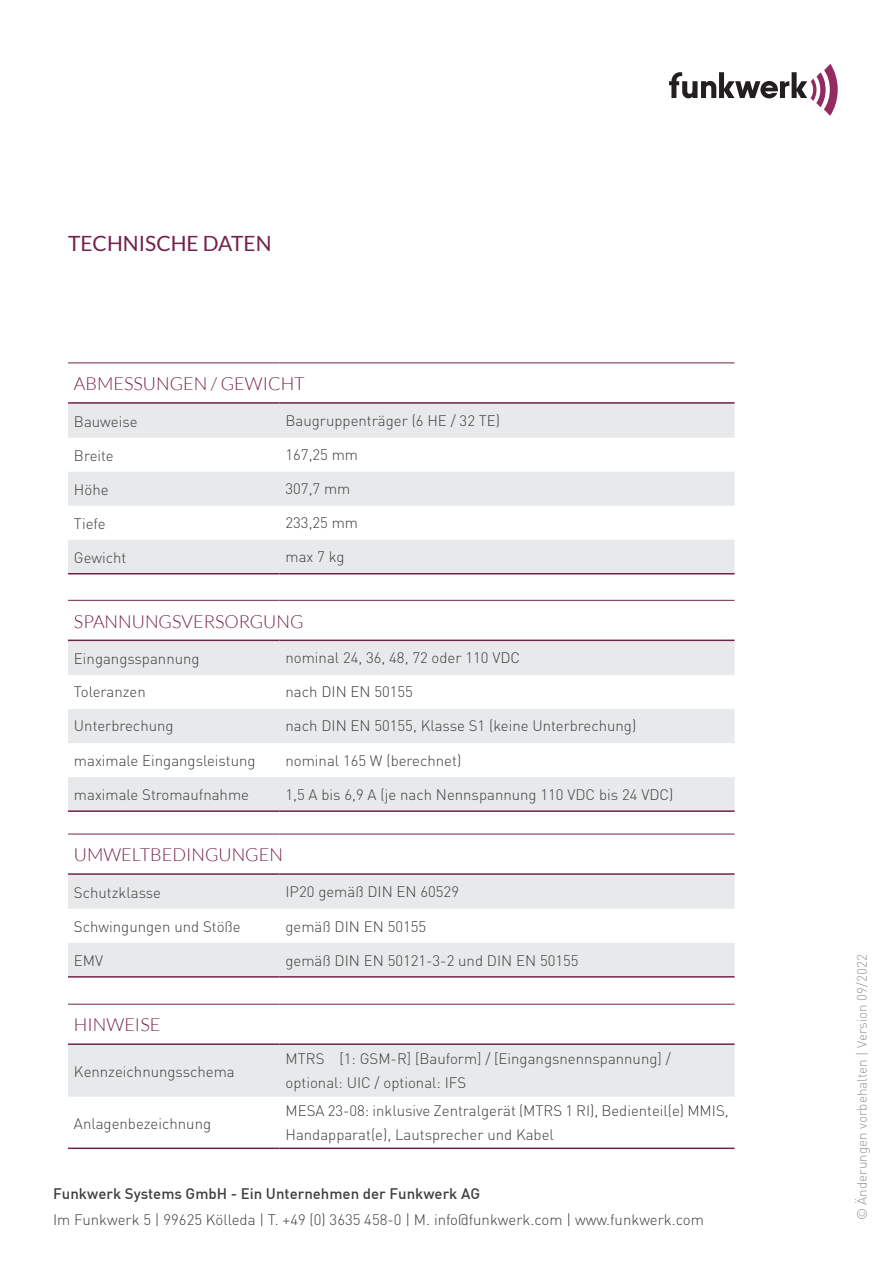
<style>
.page{position:relative;width:893px;height:1263px;background:#fff}
.page>*{position:absolute;margin:0;border:0;box-sizing:border-box;transform-origin:0 0}
.t1{font:21px "Lato";color:#75214a}
.t2{font:300 18px "Lato";color:#75214a}
.t3{font:300 15px/24px "DIN";color:#3e3e3f}
.t4{font:500 15px "DIN";color:#3e3e3f}
.t5{font:300 13.5px "DIN";color:#939598}
</style>
<div class="page">
<svg style="left:669px;top:64px;width:169px;height:52px"></svg>
<svg style="left:68px;top:641px;width:667px;height:169px;fill:#e8e9ea"></svg>
<hr style="left:68px;top:640px;width:212px;height:1px;background:#72224a">
<hr style="left:280px;top:640px;width:455px;height:1px;background:#72224a">
<hr style="left:68px;top:600px;width:212px;height:1px;background:#72224a">
<hr style="left:280px;top:600px;width:455px;height:1px;background:#72224a">
<hr style="left:68px;top:810px;width:212px;height:2px;background:#72224a">
<hr style="left:280px;top:810px;width:455px;height:2px;background:#72224a">
<svg style="left:68px;top:875px;width:667px;height:101px;fill:#e8e9ea"></svg>
<hr style="left:68px;top:873px;width:212px;height:2px;background:#72224a">
<hr style="left:280px;top:873px;width:455px;height:2px;background:#72224a">
<hr style="left:68px;top:834px;width:212px;height:1px;background:#72224a">
<hr style="left:280px;top:834px;width:455px;height:1px;background:#72224a">
<hr style="left:68px;top:976px;width:212px;height:1px;background:#72224a">
<hr style="left:280px;top:976px;width:455px;height:1px;background:#72224a">
<svg style="left:68px;top:404px;width:667px;height:169px;fill:#e8e9ea"></svg>
<hr style="left:68px;top:402px;width:212px;height:2px;background:#72224a">
<hr style="left:280px;top:402px;width:455px;height:2px;background:#72224a">
<hr style="left:68px;top:362px;width:212px;height:1px;background:#72224a">
<hr style="left:280px;top:362px;width:455px;height:1px;background:#72224a">
<hr style="left:68px;top:573px;width:212px;height:1px;background:#72224a">
<hr style="left:280px;top:573px;width:455px;height:1px;background:#72224a">
<div style="left:68px;top:1045px;width:667px;height:51px;background:#e8e9ea"></div>
<hr style="left:68px;top:1043px;width:212px;height:2px;background:#72224a">
<hr style="left:280px;top:1043px;width:455px;height:2px;background:#72224a">
<hr style="left:68px;top:1004px;width:212px;height:1px;background:#72224a">
<hr style="left:280px;top:1004px;width:455px;height:1px;background:#72224a">
<hr style="left:68px;top:1147px;width:212px;height:2px;background:#72224a">
<hr style="left:280px;top:1147px;width:455px;height:2px;background:#72224a">
<h1 class="t1" style="left:68px;top:231px;width:205px">TECHNISCHE DATEN</h1>
<p class="t2" style="left:74px;top:374px;width:232px">ABMESSUNGEN / GEWICHT</p>
<p class="t3" style="left:74px;top:409px;width:65px">Bauweise</p>
<p class="t3" style="left:286px;top:408px;width:216px">Baugruppenträger (6 HE / 32 TE)</p>
<p class="t3" style="left:74px;top:443px;width:41px">Breite</p>
<p class="t3" style="left:286px;top:442px;width:74px">167,25 mm</p>
<p class="t3" style="left:74px;top:477px;width:36px">Höhe</p>
<p class="t3" style="left:286px;top:476px;width:66px">307,7 mm</p>
<p class="t3" style="left:74px;top:511px;width:33px">Tiefe</p>
<p class="t3" style="left:286px;top:510px;width:74px">233,25 mm</p>
<p class="t3" style="left:74px;top:545px;width:54px">Gewicht</p>
<p class="t3" style="left:286px;top:544px;width:60px">max 7 kg</p>
<p class="t2" style="left:74px;top:611px;width:231px">SPANNUNGSVERSORGUNG</p>
<p class="t3" style="left:74px;top:647px;width:127px">Eingangsspannung</p>
<p class="t3" style="left:286px;top:646px;width:236px">nominal 24, 36, 48, 72 oder 110 VDC</p>
<p class="t3" style="left:74px;top:680px;width:73px">Toleranzen</p>
<p class="t3" style="left:286px;top:680px;width:129px">nach DIN EN 50155</p>
<p class="t3" style="left:74px;top:714px;width:101px">Unterbrechung</p>
<p class="t3" style="left:286px;top:714px;width:352px">nach DIN EN 50155, Klasse S1 (keine Unterbrechung)</p>
<p class="t3" style="left:74px;top:748px;width:183px">maximale Eingangsleistung</p>
<p class="t3" style="left:286px;top:748px;width:177px">nominal 165 W (berechnet)</p>
<p class="t3" style="left:74px;top:782px;width:177px">maximale Stromaufnahme</p>
<p class="t3" style="left:286px;top:782px;width:389px">1,5 A bis 6,9 A (je nach Nennspannung 110 VDC bis 24 VDC)</p>
<p class="t2" style="left:74px;top:845px;width:211px">UMWELTBEDINGUNGEN</p>
<p class="t3" style="left:74px;top:880px;width:89px">Schutzklasse</p>
<p class="t3" style="left:286px;top:880px;width:175px">IP20 gemäß DIN EN 60529</p>
<p class="t3" style="left:74px;top:914px;width:168px">Schwingungen und Stöße</p>
<p class="t3" style="left:286px;top:914px;width:142px">gemäß DIN EN 50155</p>
<p class="t3" style="left:74px;top:948px;width:31px">EMV</p>
<p class="t3" style="left:286px;top:948px;width:295px">gemäß DIN EN 50121-3-2 und DIN EN 50155</p>
<p class="t2" style="left:74px;top:1015px;width:88px">HINWEISE</p>
<p class="t3" style="left:74px;top:1059px;width:162px">Kennzeichnungsschema</p>
<p class="t3" style="left:74px;top:1111px;width:139px">Anlagenbezeichnung</p>
<p class="t3" style="left:286px;top:1046px;width:387px">MTRS [1: GSM-R] [Bauform] / [Eingangsnennspannung] / optional: UIC / optional: IFS</p>
<p class="t3" style="left:286px;top:1098px;width:445px">MESA 23-08: inklusive Zentralgerät (MTRS 1 RI), Bedienteil(e) MMIS,<br>Handapparat(e), Lautsprecher und Kabel</p>
<p class="t4" style="left:53px;top:1183px;width:428px">Funkwerk Systems GmbH - Ein Unternehmen der Funkwerk AG</p>
<p class="t3" style="left:53px;top:1207px;width:652px">Im Funkwerk 5 | 99625 Kölleda | T. +49 (0) 3635 458-0 | M. info@funkwerk.com | www.funkwerk.com</p>
<p class="t5" style="left:854px;top:1220px;width:268px;rotate:-90deg">© Änderungen vorbehalten | Version 09/2022</p>
</div>
